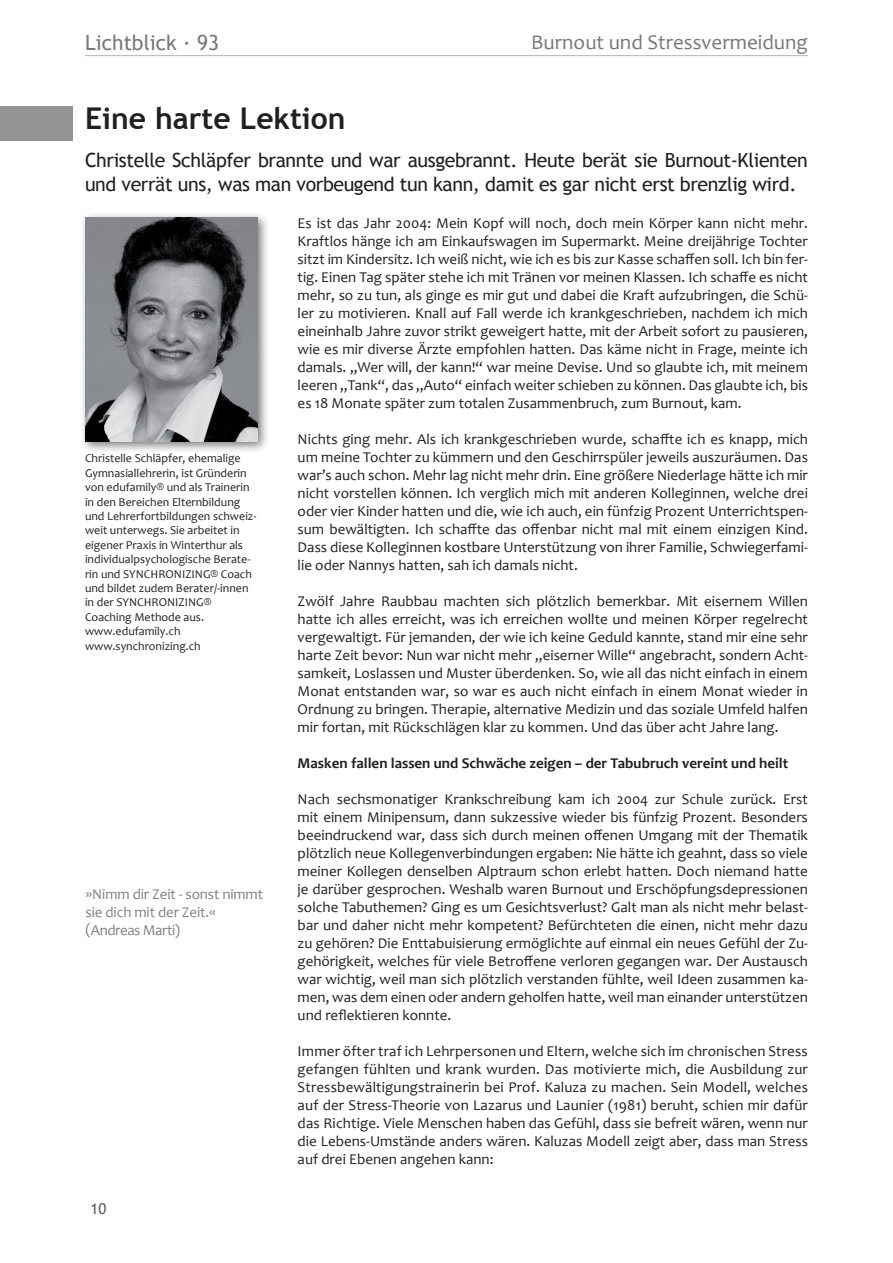
<style>
.page{position:relative;width:893px;height:1263px;background:#fff}
.page>*{position:absolute;margin:0;border:0;box-sizing:border-box;transform-origin:0 0}
.t1{font:700 30px "Trebuchet MS";color:#221f1f}
.t2{font:21px "Candara";color:#76787a}
.t3{font:21px "Trebuchet MS";color:#76787a}
.t4{font:19.5px/23.4px "Trebuchet MS";letter-spacing:-.02em;color:#221f1f}
.t5{font:15px/18px "Candara";color:#221f1f;text-align:justify}
.t6{font:700 15px "Candara";color:#221f1f}
.t7{font:15px/18px "Candara";letter-spacing:-.01em;color:#808284}
.t8{font:15px "Trebuchet MS";color:#57585a}
.t9{font:12px/14.4px "Candara";color:#221f1f}
</style>
<div class="page">
<hr style="left:85px;top:55px;width:723px;height:1px;background:#76787a">
<div style="left:0;top:106px;width:72px;height:34px;background:#939597"></div>
<div style="left:79px;top:211px;width:190px;height:242px;background:#221f1f;opacity:.6"></div>
<img style="left:86px;top:218px;width:171px;height:223px">
<h2 class="t3" style="left:85px;top:34px;width:136px">Lichtblick · 93</h2>
<h2 class="t2" style="left:531px;top:34px;width:278px">Burnout und Stressvermeidung</h2>
<h1 class="t1" style="left:85px;top:102px;width:262px">Eine harte Lektion</h1>
<h3 class="t4" style="left:85px;top:151px;width:724px">Christelle Schläpfer brannte und war ausgebrannt. Heute berät sie Burnout-Klienten und verrät uns, was man vorbeugend tun kann, damit es gar nicht erst brenzlig wird.</h3>
<p class="t9" style="left:85px;top:452px;width:173px">Christelle Schläpfer, ehemalige<br>Gymnasiallehrerin, ist Gründerin von edufamily® und als Trainerin in den Bereichen Elternbildung und Lehrerfortbildungen schweiz&shy;weit unterwegs. Sie arbeitet in eigener Praxis in Winterthur als individualpsychologische Berate&shy;rin und SYNCHRONIZING® Coach und bildet zudem Berater/-innen in der SYNCHRONIZING®<br>Coaching Methode aus. www.edufamily.ch www.synchronizing.ch</p>
<p class="t7" style="left:86px;top:885px;width:179px">»Nimm dir Zeit - sonst nimmt sie dich mit der Zeit.« (Andreas Marti)</p>
<p class="t8" style="left:91px;top:1203px;width:17px">10</p>
<p class="t5" style="left:298px;top:214px;width:512px">Es ist das Jahr 2004: Mein Kopf will noch, doch mein Körper kann nicht mehr.<br>Kraftlos hänge ich am Einkaufswagen im Supermarkt. Meine dreijährige Tochter sitzt im Kindersitz. Ich weiß nicht, wie ich es bis zur Kasse schaffen soll. Ich bin fer&shy;tig. Einen Tag später stehe ich mit Tränen vor meinen Klassen. Ich schaffe es nicht mehr, so zu tun, als ginge es mir gut und dabei die Kraft aufzubringen, die Schü&shy;ler zu motivieren. Knall auf Fall werde ich krankgeschrieben, nachdem ich mich eineinhalb Jahre zuvor strikt geweigert hatte, mit der Arbeit sofort zu pausieren, wie es mir diverse Ärzte empfohlen hatten. Das käme nicht in Frage, meinte ich damals. „Wer will, der kann!“ war meine Devise. Und so glaubte ich, mit meinem leeren „Tank“, das „Auto“ einfach weiter schieben zu können. Das glaubte ich, bis es 18 Monate später zum totalen Zusammenbruch, zum Burnout, kam.</p>
<p class="t5" style="left:298px;top:430px;width:512px">Nichts ging mehr. Als ich krankgeschrieben wurde, schaffte ich es knapp, mich um meine Tochter zu kümmern und den Geschirrspüler jeweils auszuräumen. Das war’s auch schon. Mehr lag nicht mehr drin. Eine größere Niederlage hätte ich mir nicht vorstellen können. Ich verglich mich mit anderen Kolleginnen, welche drei oder vier Kinder hatten und die, wie ich auch, ein fünfzig Prozent Unterrichtspen&shy;sum bewältigten. Ich schaffte das offenbar nicht mal mit einem einzigen Kind.<br>Dass diese Kolleginnen kostbare Unterstützung von ihrer Familie, Schwiegerfami&shy;lie oder Nannys hatten, sah ich damals nicht.</p>
<p class="t5" style="left:298px;top:592px;width:512px">Zwölf Jahre Raubbau machten sich plötzlich bemerkbar. Mit eisernem Willen hatte ich alles erreicht, was ich erreichen wollte und meinen Körper regelrecht vergewaltigt. Für jemanden, der wie ich keine Geduld kannte, stand mir eine sehr harte Zeit bevor: Nun war nicht mehr „eiserner Wille“ angebracht, sondern Acht&shy;samkeit, Loslassen und Muster überdenken. So, wie all das nicht einfach in einem Monat entstanden war, so war es auch nicht einfach in einem Monat wieder in Ordnung zu bringen. Therapie, alternative Medizin und das soziale Umfeld halfen mir fortan, mit Rückschlägen klar zu kommen. Und das über acht Jahre lang.</p>
<p class="t6" style="left:298px;top:757px;width:492px">Masken fallen lassen und Schwäche zeigen – der Tabubruch vereint und heilt</p>
<p class="t5" style="left:298px;top:790px;width:512px">Nach sechsmonatiger Krankschreibung kam ich 2004 zur Schule zurück. Erst mit einem Minipensum, dann sukzessive wieder bis fünfzig Prozent. Besonders beeindruckend war, dass sich durch meinen offenen Umgang mit der Thematik plötzlich neue Kollegenverbindungen ergaben: Nie hätte ich geahnt, dass so viele meiner Kollegen denselben Alptraum schon erlebt hatten. Doch niemand hatte je darüber gesprochen. Weshalb waren Burnout und Erschöpfungsdepressionen solche Tabuthemen? Ging es um Gesichtsverlust? Galt man als nicht mehr belast&shy;bar und daher nicht mehr kompetent? Befürchteten die einen, nicht mehr dazu zu gehören? Die Enttabuisierung ermöglichte auf einmal ein neues Gefühl der Zu&shy;gehörigkeit, welches für viele Betroffene verloren gegangen war. Der Austausch war wichtig, weil man sich plötzlich verstanden fühlte, weil Ideen zusammen ka&shy;men, was dem einen oder andern geholfen hatte, weil man einander unterstützen und reflektieren konnte.</p>
<p class="t5" style="left:298px;top:1043px;width:512px">Immer öfter traf ich Lehrpersonen und Eltern, welche sich im chronischen Stress gefangen fühlten und krank wurden. Das motivierte mich, die Ausbildung zur Stressbewältigungstrainerin bei Prof. Kaluza zu machen. Sein Modell, welches auf der Stress-Theorie von Lazarus und Launier (1981) beruht, schien mir dafür das Richtige. Viele Menschen haben das Gefühl, dass sie befreit wären, wenn nur die Lebens-Umstände anders wären. Kaluzas Modell zeigt aber, dass man Stress auf drei Ebenen angehen kann:</p>
</div>
